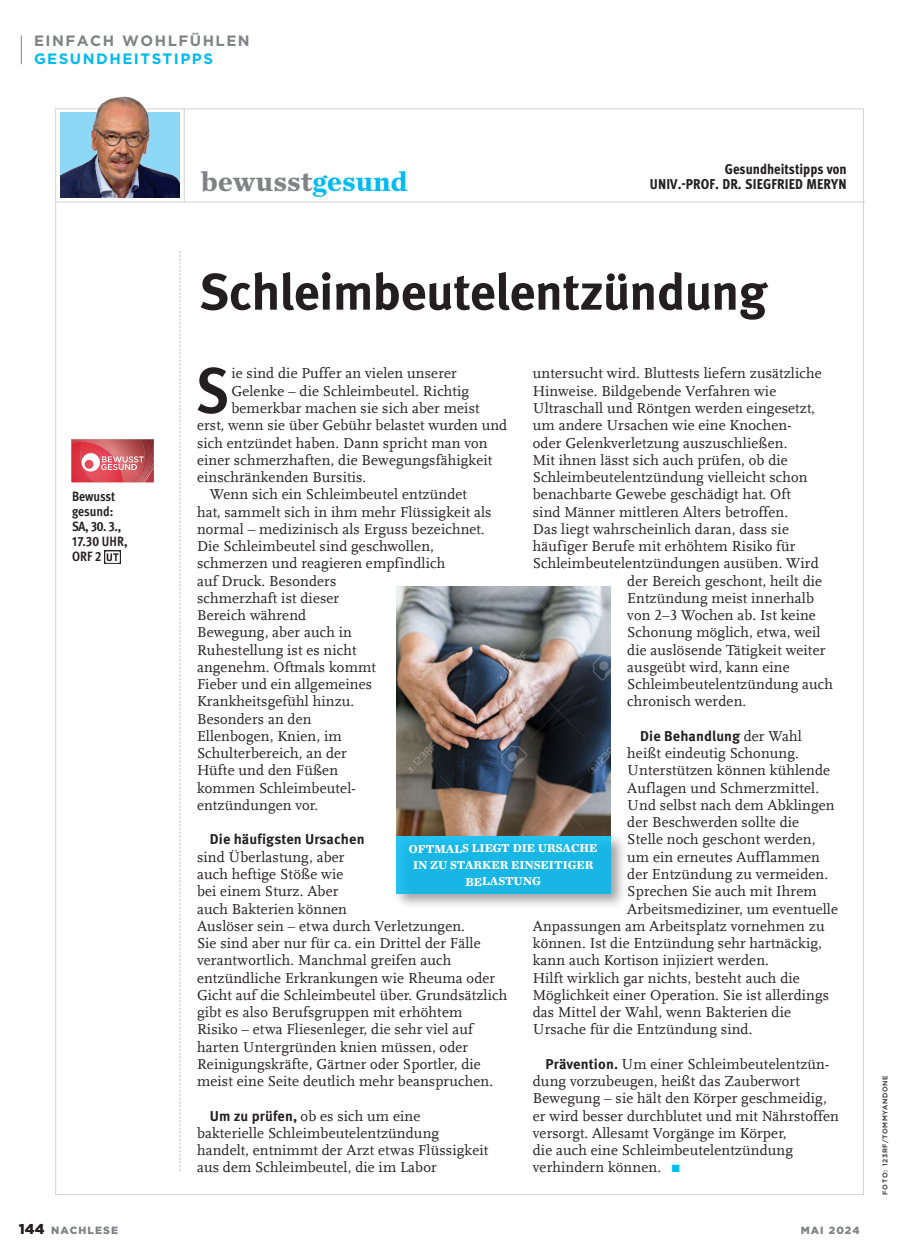
<style>
.page{position:relative;width:915px;height:1255px;background:#fff}
.page>*{position:absolute;margin:0;border:0;box-sizing:border-box;transform-origin:0 0}
.t1{font:700 condensed 64.8px "Meta Pro";color:#231f20}
.t2{font:700 51px "Meta Pro";letter-spacing:-.015em;color:#231f20}
.t3{font:700 28.5px "Chronicle Text G1";letter-spacing:.005em;color:#808285}
.t4{font:15px/17.2px "Scala Offc Pro";letter-spacing:.01em;color:#231f20}
.t5{font:700 15px "Gotham";letter-spacing:.1em;color:#808285}
.t6{font:700 15px "Gotham";letter-spacing:.1em;color:#00baf1}
.t7{font:800 condensed 14.25px "Meta Pro";letter-spacing:.01em;color:#231f20}
.t8{font:700 14.25px "Meta Pro";letter-spacing:.01em;color:#231f20}
.t9{font:900 14.25px "Gotham";color:#231f20}
.t10{font:700 condensed 13.5px/15px "Meta Pro";letter-spacing:-.005em;color:#231f20}
.t11{font:700 12px/16.5px "Chronicle Text G1";color:#fff;text-align:center}
.t12{font:900 10.5px "Gotham";letter-spacing:.1em;color:#808285}
.t13{font:10.5px "Zapf Dingbats ITC";color:#00baf1}
.t14{font:500 6.75px "Gotham";letter-spacing:.1em;color:#231f20}
.s1{color:#00baf1}
.s2{font-family:"Scala Offc Pro";font-weight:400;font-size:15px}
.s3{font-family:"Meta Pro";font-weight:700;font-size:14.25px}
</style>
<div class="page">
<hr style="left:184px;top:108px;width:1px;height:94px;background:#d1d2d4">
<hr style="left:57px;top:202px;width:807px;height:1px;background:#d1d2d4">
<svg style="left:179px;top:251px;width:1px;height:919px"></svg>
<img style="left:396px;top:586px;width:214px;height:246px">
<div style="left:392px;top:832px;width:235px;height:78px;background:#231f20;opacity:.42"></div>
<div style="left:396px;top:835px;width:214px;height:58px;background:#18b6e4"></div>
<img style="left:61px;top:96px;width:119px;height:102px">
<svg style="left:21px;top:36px;width:1px;height:28px"></svg>
<img style="left:105px;top:550px;width:16px;height:13px">
<svg style="left:72px;top:439px;width:82px;height:43px;background:#d2626a"></svg>
<p class="t5" style="left:122px;top:31px;width:129px">WOHLFÜHLEN</p>
<p class="t5" style="left:34px;top:31px;width:82px">EINFACH</p>
<p class="t6" style="left:34px;top:49px;width:180px">GESUNDHEITSTIPPS</p>
<p class="t10" style="left:72px;top:488px;width:57px">Bewusst gesund:<br>SA, 30. 3.,<br>17.30 UHR,<br>ORF 2</p>
<p class="t9" style="left:19px;top:1219px;width:27px">144</p>
<p class="t12" style="left:51px;top:1222px;width:68px">NACHLESE</p>
<p class="t3" style="left:201px;top:159px;width:208px">bewusst<span class="s1">gesund</span></p>
<p class="t7" style="left:724px;top:158px;width:123px">Gesundheitstipps von</p>
<p class="t7" style="left:649px;top:173px;width:198px">UNIV.-PROF. DR. SIEGFRIED MERYN</p>
<p class="t2" style="left:199px;top:252px;width:569px">Schleimbeutelentzündung</p>
<p class="t1" style="left:196px;top:341px;width:35px">S</p>
<p class="t4" style="left:231px;top:365px;width:227px">ie sind die Puffer an vielen unserer</p>
<p class="t4" style="left:532px;top:365px;width:290px">untersucht wird. Bluttests liefern zusätzliche<br>Hinweise. Bildgebende Verfahren wie<br>Ultraschall und Röntgen werden eingesetzt,</p>
<p class="t4" style="left:532px;top:434px;width:256px">oder Gelenkverletzung auszuschließen.</p>
<p class="t4" style="left:231px;top:382px;width:239px">Gelenke – die Schleimbeutel. Richtig</p>
<p class="t4" style="left:231px;top:399px;width:250px">bemerkbar machen sie sich aber meist</p>
<p class="t4" style="left:197px;top:417px;width:311px">erst, wenn sie über Gebühr belastet wurden und</p>
<p class="t4" style="left:197px;top:434px;width:292px">sich entzündet haben. Dann spricht man von</p>
<p class="t4" style="left:197px;top:451px;width:297px">einer schmerzhaften, die Bewegungsfähigkeit</p>
<p class="t4" style="left:197px;top:468px;width:171px">einschränkenden Bursitis.</p>
<p class="t4" style="left:197px;top:486px;width:296px;text-indent:13px">Wenn sich ein Schleimbeutel entzündet hat, sammelt sich in ihm mehr Flüssigkeit als normal – medizinisch als Erguss bezeichnet.<br>Die Schleimbeutel sind geschwollen, schmerzen und reagieren empfindlich<br>auf Druck. Besonders<br>schmerzhaft ist dieser<br>Bereich während<br>Bewegung, aber auch in<br>Ruhestellung ist es nicht<br>angenehm. Oftmals kommt<br>Fieber und ein allgemeines<br>Krankheitsgefühl hinzu.<br>Besonders an den<br>Ellenbogen, Knien im,<br>Schulterbereich, an der<br>Hüfte und den Füßen</p>
<p class="t4" style="left:197px;top:796px;width:123px">entzündungen vor.</p>
<p class="t4" style="left:532px;top:417px;width:260px">um andere Ursachen wie eine Knochen-</p>
<p class="t4" style="left:532px;top:451px;width:256px">Mit ihnen lässt sich auch prüfen, ob die</p>
<p class="t4" style="left:532px;top:468px;width:276px">Schleimbeutelentzündung vielleicht schon</p>
<p class="t4" style="left:532px;top:486px;width:259px">benachbarte Gewebe geschädigt hat. Oft</p>
<p class="t4" style="left:532px;top:503px;width:257px">sind Männer mittleren Alters betroffen.</p>
<p class="t4" style="left:532px;top:520px;width:257px">Das liegt wahrscheinlich daran, dass sie</p>
<p class="t4" style="left:532px;top:537px;width:264px">häufiger Berufe mit erhöhtem Risiko für</p>
<p class="t4" style="left:532px;top:555px;width:287px">Schleimbeutelentzündungen ausüben. Wird</p>
<p class="t4" style="left:627px;top:572px;width:196px">der Bereich geschont, heilt die</p>
<p class="t4" style="left:627px;top:589px;width:188px">Entzündung meist innerhalb</p>
<p class="t4" style="left:627px;top:606px;width:190px">von 3–2 Wochen ab. Ist keine</p>
<p class="t4" style="left:627px;top:624px;width:195px">Schonung möglich, etwa, weil</p>
<p class="t4" style="left:627px;top:641px;width:199px">die auslösende Tätigkeit weiter</p>
<p class="t4" style="left:627px;top:658px;width:164px">ausgeübt wird, kann eine</p>
<p class="t4" style="left:627px;top:675px;width:207px">Schleimbeutelentzündung auch</p>
<p class="t4" style="left:627px;top:693px;width:120px">chronisch werden.</p>
<p class="t8" style="left:639px;top:724px;width:163px">Die Behandlung <span class="s2">der Wahl</span></p>
<p class="t4" style="left:627px;top:744px;width:173px">heißt eindeutig Schonung.</p>
<p class="t4" style="left:627px;top:762px;width:204px">Unterstützen können kühlende</p>
<p class="t4" style="left:627px;top:779px;width:193px">Auflagen und Schmerzmittel.</p>
<p class="t4" style="left:627px;top:796px;width:209px">Und selbst nach dem Abklingen</p>
<p class="t4" style="left:627px;top:813px;width:173px">der Beschwerden sollte die</p>
<p class="t4" style="left:627px;top:831px;width:190px">Stelle noch geschont werden,</p>
<p class="t4" style="left:627px;top:848px;width:194px">um ein erneutes Aufflammen</p>
<p class="t4" style="left:627px;top:865px;width:202px">der Entzündung zu vermeiden.</p>
<p class="t4" style="left:627px;top:882px;width:191px">Sprechen Sie auch mit Ihrem</p>
<p class="t4" style="left:627px;top:900px;width:212px">Arbeitsmediziner, um eventuelle</p>
<p class="t4" style="left:532px;top:917px;width:293px">Anpassungen am Arbeitsplatz vornehmen zu</p>
<p class="t4" style="left:532px;top:934px;width:290px">können. Ist die Entzündung sehr hartnäckig,</p>
<p class="t4" style="left:532px;top:951px;width:237px">kann auch Kortison injiziert werden.</p>
<p class="t4" style="left:532px;top:969px;width:268px">Hilft wirklich gar nichts, besteht auch die</p>
<p class="t4" style="left:532px;top:986px;width:298px">Möglichkeit einer Operation. Sie ist allerdings</p>
<p class="t4" style="left:532px;top:1003px;width:260px">das Mittel der Wahl, wenn Bakterien die</p>
<p class="t4" style="left:532px;top:1020px;width:221px">Ursache für die Entzündung sind.</p>
<p class="t4" style="left:532px;top:1072px;width:268px">dung vorzubeugen, heißt das Zauberwort</p>
<p class="t4" style="left:197px;top:779px;width:160px">kommen Schleimbeutel-</p>
<p class="t8" style="left:210px;top:828px;width:156px">Die häufigsten Ursachen</p>
<p class="t4" style="left:197px;top:848px;width:311px">sind Überlastung, aber<br>auch heftige Stöße wie<br>bei einem Sturz. Aber<br>auch Bakterien können<br>Auslöser sein – etwa durch Verletzungen.<br>Sie sind aber nur für ca. ein Drittel der Fälle verantwortlich. Manchmal greifen auch entzündliche Erkrankungen wie Rheuma oder Gicht auf die Schleimbeutel über. Grundsätzlich gibt es also Berufsgruppen mit erhöhtem<br>Risiko – etwa Fliesenleger, die sehr viel auf harten Untergründen knien müssen, oder Reinigungskräfte, Gärtner oder Sportler, die meist eine Seite deutlich mehr beanspruchen.</p>
<p class="t4" style="left:197px;top:1107px;width:293px;text-indent:13px"><span class="s3">Um zu prüfen,</span> ob es sich um eine bakterielle Schleimbeutelentzündung handelt, entnimmt der Arzt etwas Flüssigkeit aus dem Schleimbeutel, die im Labor</p>
<p class="t11" style="left:409px;top:839px;width:190px">OFTMALS LIEGT DIE URSACHE<br>IN ZU STARKER EINSEITIGER<br>BELASTUNG</p>
<p class="t4" style="left:545px;top:1055px;width:285px"><span class="s3">Prävention.</span> Um einer Schleimbeutelentzün-</p>
<p class="t4" style="left:532px;top:1089px;width:307px">Bewegung – sie hält den Körper geschmeidig, er wird besser durchblutet und mit Nährstoffen versorgt. Allesamt Vorgänge im Körper,<br>die auch eine Schleimbeutelentzündung</p>
<p class="t13" style="left:671px;top:1163px;width:9px">■</p>
<p class="t4" style="left:532px;top:1158px;width:130px">verhindern können.</p>
<p class="t12" style="left:828px;top:1222px;width:32px">2024</p>
<p class="t12" style="left:800px;top:1222px;width:24px">MAI</p>
<p class="t14" style="left:880px;top:1166px;width:93px;rotate:-90deg">123RF/TOMMYANDONE</p>
<p class="t14" style="left:880px;top:1194px;width:26px;rotate:-90deg">FOTO:</p>
</div>
